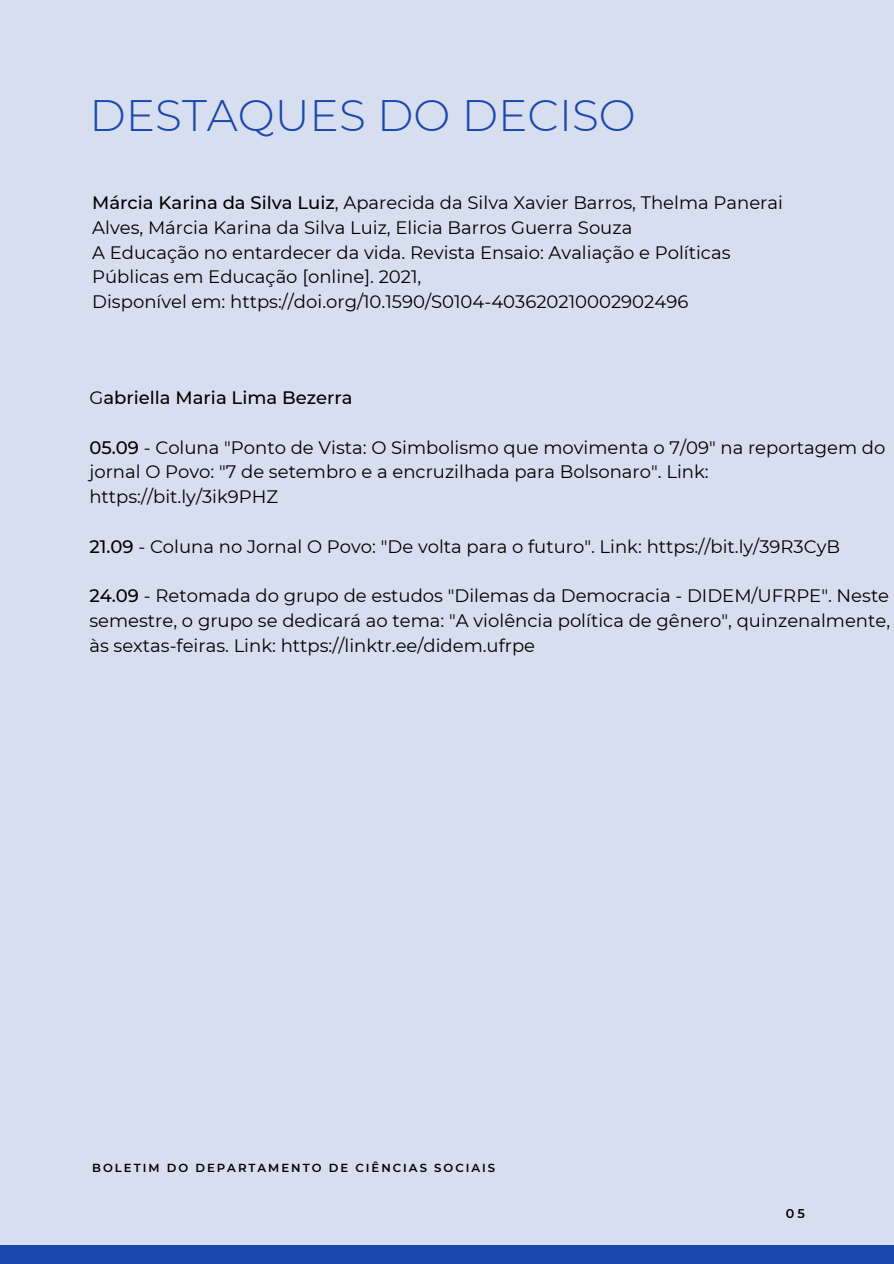
<style>
.page{position:relative;width:894px;height:1264px;background:#fff}
.page>*{position:absolute;margin:0;border:0;box-sizing:border-box;transform-origin:0 0}
.t1{font:300 43.95px "Montserrat";color:#1b48ab}
.t2{font:18px/24.8px "Montserrat";color:#000}
.t3{font:500 18px "Montserrat";color:#000}
.t4{font:600 12.75px "Montserrat";color:#000}
.t5{font:600 11.7px "Montserrat";letter-spacing:.17em;color:#000}
.s1{font-weight:500}
.s2{font-weight:400}
</style>
<div class="page">
<div style="left:0;top:0;width:893px;height:1263px;background:#d6deef"></div>
<div style="left:0;top:1244px;width:893px;height:19px;background:#1b48ab"></div>
<p class="t1" style="left:89px;top:88px;width:547px">DESTAQUES DO DECISO</p>
<p class="t2" style="left:92px;top:190px;width:692px"><span class="s1">Márcia Karina da Silva Luiz</span>, Aparecida da Silva Xavier Barros, Thelma Panerai<br>Alves, Márcia Karina da Silva Luiz, Elicia Barros Guerra Souza</p>
<p class="t2" style="left:92px;top:240px;width:639px">A Educação no entardecer da vida. Revista Ensaio: Avaliação e Políticas<br>Públicas em Educação [online]. 2021,</p>
<p class="t2" style="left:92px;top:289px;width:597px">Disponível em: https://doi.org/10.1590/S0104-403620210002902496</p>
<p class="t3" style="left:89px;top:386px;width:265px"><span class="s2">G</span>abriella Maria Lima Bezerra</p>
<p class="t2" style="left:89px;top:435px;width:797px"><span class="s1">05.09</span> - Coluna "Ponto de Vista: O Simbolismo que movimenta o 7/09" na reportagem do jornal O Povo: "7 de setembro e a encruzilhada para Bolsonaro". Link: https://bit.ly/3ik9PHZ</p>
<p class="t2" style="left:89px;top:534px;width:751px"><span class="s1">21.09</span> - Coluna no Jornal O Povo: "De volta para o futuro". Link: https://bit.ly/39R3CyB</p>
<p class="t2" style="left:89px;top:583px;width:802px;text-align:justify"><span class="s1">24.09</span> - Retomada do grupo de estudos "Dilemas da Democracia - DIDEM/UFRPE". Neste semestre, o grupo se dedicará ao tema: "A violência política de gênero", quinzenalmente, às sextas-feiras. Link: https://linktr.ee/didem.ufrpe</p>
<p class="t5" style="left:92px;top:1160px;width:404px">BOLETIM DO DEPARTAMENTO DE CIÊNCIAS SOCIAIS</p>
<p class="t4" style="left:785px;top:1205px;width:21px">05</p>
</div>
